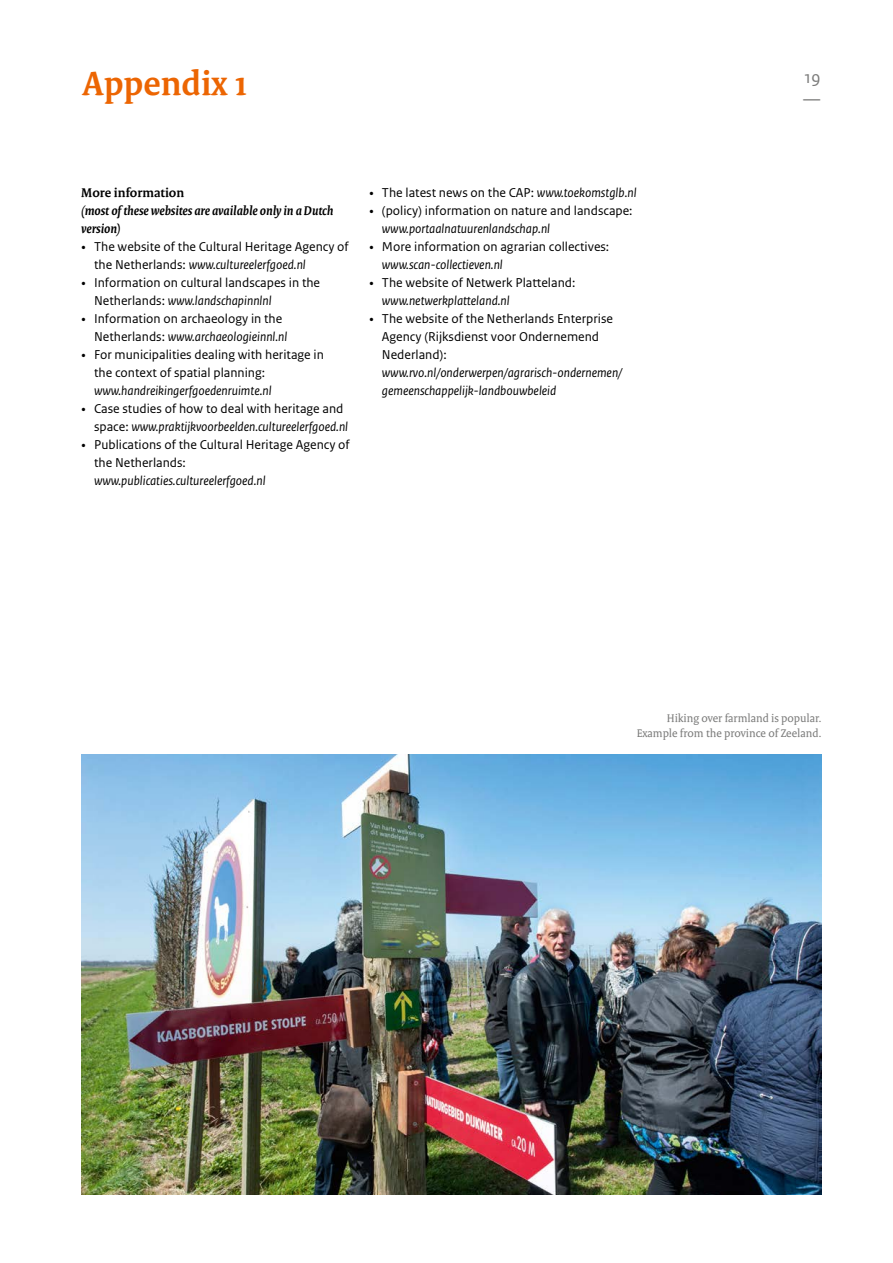
<style>
.page{position:relative;width:893px;height:1263px;background:#fff}
.page>*{position:absolute;margin:0;border:0;box-sizing:border-box;transform-origin:0 0}
._01_RCE_Titel{font:700 36px "Rijksoverheid Serif";color:#ec6502}
.t1{font:18px "Rijksoverheid Sans Text Regular 2";color:#7b7b7a}
.t2{font:13.5px/18px "Rijksoverheid Sans Text Regular 2";color:#000}
._07_RO_Tussenkop{font:italic 700 13.5px/18px "Rijksoverheid Serif";color:#000}
._07_RO_Tussenkop-2{font:700 13.5px "Rijksoverheid Serif";color:#000}
._13_RO_Fotobijschrif{font:12px/15px "Rijksoverheid Serif";color:#7b7b7a;text-align:right}
.s1{font-family:"Rijksoverheid Serif"}
.s2{font-family:"Rijksoverheid Sans Text";font-style:italic}
</style>
<div class="page">
<img style="left:82px;top:755px;width:740px;height:440px">
<p class="_01_RCE_Titel" style="left:82px;top:61px;width:167px">Appendix 1</p>
<p class="_07_RO_Tussenkop-2" style="left:81px;top:184px;width:105px">More information</p>
<p class="_07_RO_Tussenkop" style="left:81px;top:201px;width:253px">(most of these websites are available only in a Dutch version)</p>
<p class="t2" style="left:94px;top:237px;width:256px;text-indent:-13px"><span class="s1">•</span> The website of the Cultural Heritage Agency of the Netherlands: <span class="s2">www.cultureelerfgoed.nl</span></p>
<p class="t2" style="left:94px;top:273px;width:228px;text-indent:-13px"><span class="s1">•</span> Information on cultural landscapes in the<br>Netherlands: <span class="s2">www.landschapinnlnl</span></p>
<p class="t2" style="left:94px;top:309px;width:195px;text-indent:-13px"><span class="s1">•</span> Information on archaeology in the<br>Netherlands: <span class="s2">www.archaeologieinnl.nl</span></p>
<p class="t2" style="left:94px;top:345px;width:231px;text-indent:-13px"><span class="s1">•</span> For municipalities dealing with heritage in the context of spatial planning: <span class="s2">www.handreikingerfgoedenruimte.nl</span></p>
<p class="t2" style="left:94px;top:399px;width:256px;text-indent:-13px"><span class="s1">•</span> Case studies of how to deal with heritage and space: <span class="s2">www.praktijkvoorbeelden.cultureelerfgoed.nl</span></p>
<p class="t2" style="left:94px;top:435px;width:257px;text-indent:-13px"><span class="s1">•</span> Publications of the Cultural Heritage Agency of the Netherlands: <span class="s2">www.publicaties.cultureelerfgoed.nl</span></p>
<p class="t2" style="left:369px;top:183px;width:269px"><span class="s1">•</span> The latest news on the CAP: <span class="s2">www.toekomstglb.nl</span></p>
<p class="t2" style="left:382px;top:201px;width:252px;text-indent:-13px"><span class="s1">•</span> (policy) information on nature and landscape: <span class="s2">www.portaalnatuurenlandschap.nl</span></p>
<p class="t2" style="left:382px;top:237px;width:229px;text-indent:-13px"><span class="s1">•</span> More information on agrarian collectives: <span class="s2">www.scan-collectieven.nl</span></p>
<p class="t2" style="left:382px;top:273px;width:195px;text-indent:-13px"><span class="s1">•</span> The website of Netwerk Platteland: <span class="s2">www.netwerkplatteland.nl</span></p>
<p class="t2" style="left:382px;top:309px;width:242px;text-indent:-13px"><span class="s1">•</span> The website of the Netherlands Enterprise Agency (Rijksdienst voor Ondernemend Nederland): <span class="s2">www.rvo.nl/onderwerpen/agrarisch-ondernemen/ gemeenschappelijk-landbouwbeleid</span></p>
<h2 class="t1" style="left:805px;top:66px;width:18px">19</h2>
<h2 class="t1" style="left:803px;top:89px;width:19px">—</h2>
<p class="_13_RO_Fotobijschrif" style="left:637px;top:710px;width:186px">Hiking over farmland is popular.<br>Example from the province of Zeeland.</p>
</div>
